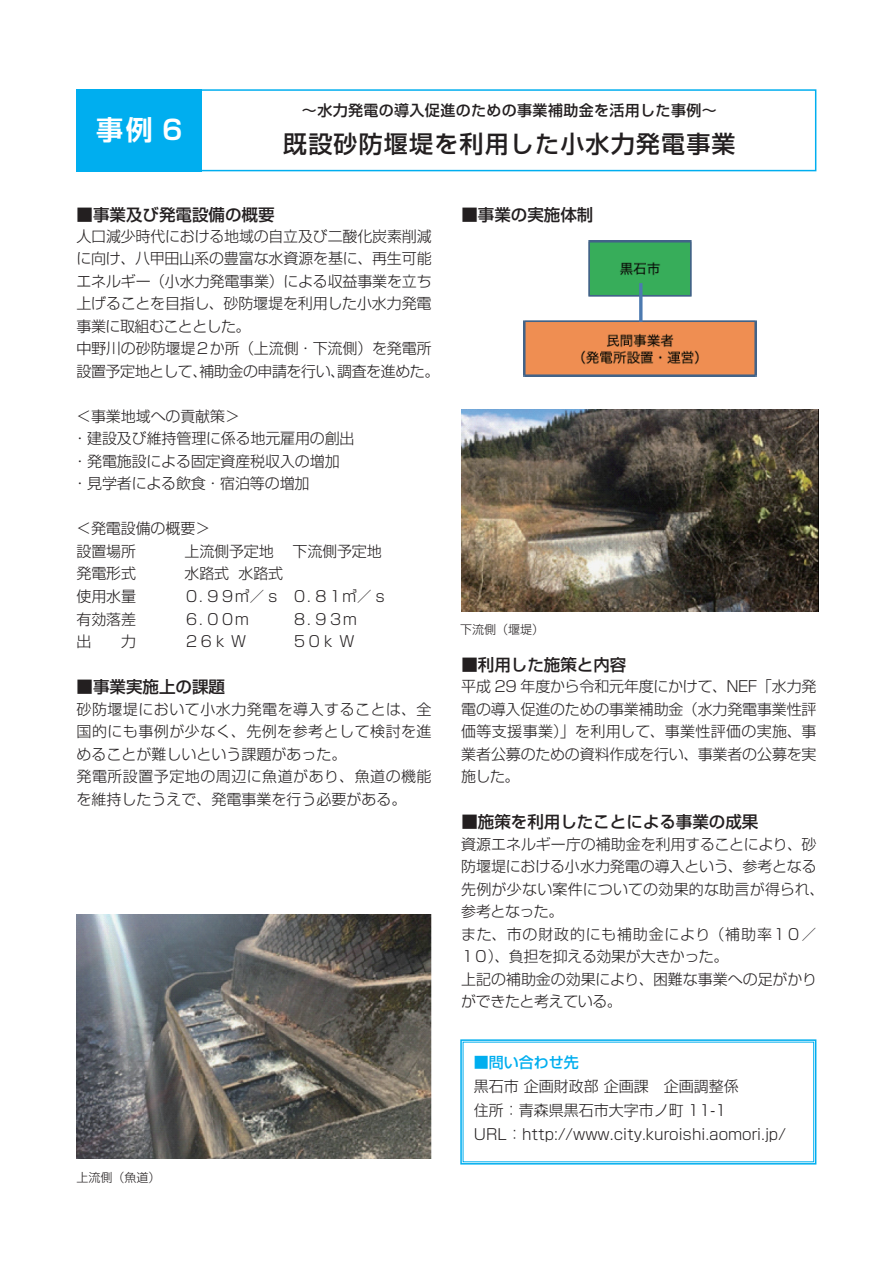
<style>
.page{position:relative;width:893px;height:1263px;background:#fff}
.page>*{position:absolute;margin:0;border:0;box-sizing:border-box;transform-origin:0 0}
.t1{font:700 27px "Shin Go Pro De";color:#fff}
.t2{font:500 24px "Shin Go Pro";letter-spacing:.05em;color:#231f20}
.t3{font:500 16.5px "Shin Go Pro";color:#231f20}
.t4{font:300 15px/22.5px "Shin Go Pro";letter-spacing:-.005em;color:#231f20}
.t5{font:300 15px/22.5px "Shin Go Pro";letter-spacing:.03em;color:#231f20}
.t6{font:500 15px "Shin Go Pro";letter-spacing:.025em;color:#231f20}
.t7{font:500 15px "Shin Go Pro";color:#00aeef}
.t8{font:300 12px "Shin Go Pro";color:#231f20}
</style>
<div class="page">
<div style="left:77px;top:89px;width:739px;height:82px;border:2px solid #00aeef"></div>
<div style="left:77px;top:89px;width:125px;height:82px;background:#00aeef"></div>
<svg style="left:460px;top:1039px;width:357px;height:126px"></svg>
<img style="left:77px;top:914px;width:355px;height:245px">
<img style="left:461px;top:409px;width:357px;height:203px">
<img style="left:523px;top:240px;width:233px;height:137px">
<h1 class="t1" style="left:96px;top:107px;width:88px">事例 6</h1>
<p class="t6" style="left:302px;top:98px;width:416px">～水力発電の導入促進のための事業補助金を活用した事例～</p>
<h2 class="t2" style="left:283px;top:124px;width:454px">既設砂防堰堤を利用した小水力発電事業</h2>
<p class="t3" style="left:77px;top:201px;width:200px">■事業及び発電設備の概要</p>
<p class="t4" style="left:76px;top:223px;width:364px">人口減少時代における地域の自立及び二酸化炭素削減に向け、八甲田山系の豊富な水資源を基に、再生可能エネルギー（小水力発電事業）による収益事業を立ち上げることを目指し、砂防堰堤を利用した小水力発電事業に取組むこととした。<br>中野川の砂防堰堤２か所（上流側・下流側）を発電所設置予定地として、補助金の申請を行い、調査を進めた。</p>
<p class="t4" style="left:73px;top:403px;width:284px">＜事業地域への貢献策＞<br>・建設及び維持管理に係る地元雇用の創出・発電施設による固定資産税収入の増加・見学者による飲食・宿泊等の増加</p>
<p class="t4" style="left:76px;top:516px;width:135px">＜発電設備の概要＞設置場所</p>
<p class="t4" style="left:184px;top:538px;width:199px">上流側予定地 下流側予定地</p>
<p class="t4" style="left:76px;top:561px;width:61px">発電形式</p>
<p class="t4" style="left:185px;top:561px;width:100px">水路式 水路式</p>
<p class="t4" style="left:77px;top:583px;width:61px">使用水量</p>
<p class="t4" style="left:184px;top:583px;width:202px">０．９９㎥／ s ０．８１㎥／ s</p>
<p class="t4" style="left:76px;top:606px;width:61px">有効落差</p>
<p class="t4" style="left:184px;top:606px;width:67px">６．００ｍ</p>
<p class="t4" style="left:292px;top:606px;width:67px">８．９３ｍ</p>
<p class="t4" style="left:76px;top:628px;width:61px">出　　力</p>
<p class="t4" style="left:184px;top:628px;width:64px">２６ｋ W</p>
<p class="t4" style="left:292px;top:628px;width:64px">５０ｋ W</p>
<p class="t3" style="left:77px;top:673px;width:150px">■事業実施上の課題</p>
<p class="t5" style="left:77px;top:696px;width:357px">砂防堰堤において小水力発電を導入することは、全国的にも事例が少なく、先例を参考として検討を進めることが難しいという課題があった。<br>発電所設置予定地の周辺に魚道があり、魚道の機能を維持したうえで、発電事業を行う必要がある。</p>
<p class="t8" style="left:77px;top:1167px;width:86px">上流側（魚道）</p>
<p class="t3" style="left:461px;top:201px;width:133px">■事業の実施体制</p>
<p class="t8" style="left:460px;top:620px;width:85px">下流側（堰堤）</p>
<p class="t3" style="left:461px;top:651px;width:166px">■利用した施策と内容</p>
<p class="t4" style="left:461px;top:673px;width:357px;text-align:justify">平成 29 年度から令和元年度にかけて、NEF「水力発電の導入促進のための事業補助金（水力発電事業性評価等支援事業）」を利用して、事業性評価の実施、事業者公募のための資料作成を行い、事業者の公募を実施した。</p>
<p class="t3" style="left:461px;top:808px;width:298px">■施策を利用したことによる事業の成果</p>
<p class="t4" style="left:460px;top:831px;width:366px">資源エネルギー庁の補助金を利用することにより、砂防堰堤における小水力発電の導入という、参考となる先例が少ない案件についての効果的な助言が得られ、参考となった。<br>また、市の財政的にも補助金により（補助率１０／<br>１０）、負担を抑える効果が大きかった。<br>上記の補助金の効果により、困難な事業への足がかりができたと考えている。</p>
<p class="t7" style="left:474px;top:1050px;width:106px">■問い合わせ先</p>
<p class="t4" style="left:474px;top:1073px;width:313px;line-height:24px">黒石市企画財政部企画課　企画調整係<br>住所：青森県黒石市大字市ノ町 11-1<br>URL：http://www.city.kuroishi.aomori.jp/</p>
</div>
